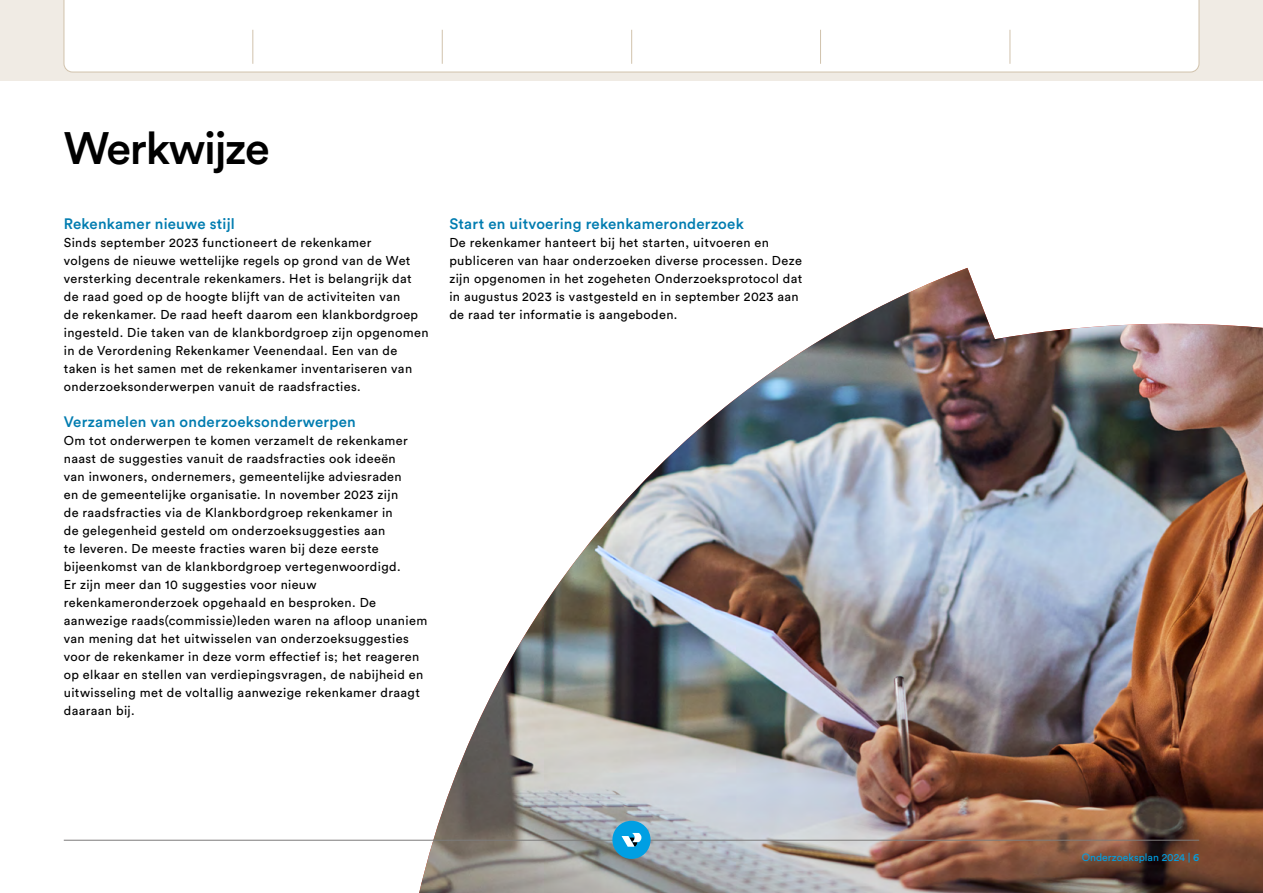
<style>
.page{position:relative;width:1263px;height:893px;background:#fff}
.page>*{position:absolute;margin:0;border:0;box-sizing:border-box;transform-origin:0 0}
.t1{font:500 45px "Circular Std";letter-spacing:-.03em;color:#000}
.Paragraaf_kop{font:500 15px "Circular Std";letter-spacing:.015em;color:#007cb0}
.Body{font:12.75px/18px "Circular Std";letter-spacing:.03em;color:#000}
.t2{font:10.5px "Circular Std";color:#009fe3}
.s1{font-weight:500}
</style>
<div class="page">
<img style="left:419px;top:268px;width:844px;height:625px">
<hr style="left:64px;top:840px;width:1135px;height:1px;background:#7c7b7b">
<div style="left:612px;top:821px;width:39px;height:38px;background:#009fe3;border-radius:50%"></div>
<svg style="left:621px;top:833px;width:20px;height:14px"></svg>
<div style="left:0;top:0;width:1263px;height:81px;background:#f0ebe4"></div>
<div style="left:63px;top:0;width:1137px;height:73px;background:#fff"></div>
<hr style="left:820px;top:30px;width:1px;height:34px;background:#d1c2ac">
<hr style="left:631px;top:30px;width:1px;height:34px;background:#d1c2ac">
<hr style="left:442px;top:30px;width:1px;height:34px;background:#d1c2ac">
<hr style="left:252px;top:30px;width:1px;height:34px;background:#d1c2ac">
<hr style="left:1009px;top:30px;width:1px;height:34px;background:#d1c2ac">
<h1 class="t1" style="left:64px;top:120px;width:208px">Werkwijze</h1>
<h2 class="Paragraaf_kop" style="left:64px;top:214px;width:173px">Rekenkamer nieuwe stijl</h2>
<p class="Body" style="left:64px;top:233px;width:366px">Sinds september 2023 functioneert de rekenkamer<br>volgens de nieuwe wettelijke regels op grond van de Wet versterking decentrale rekenkamers. Het is belangrijk dat de raad goed op de hoogte blijft van de activiteiten van<br>de rekenkamer. De raad heeft daarom een klankbordgroep ingesteld. Die taken van de klankbordgroep zijn opgenomen in de Verordening Rekenkamer Veenendaal. Een van de taken is het samen met de rekenkamer inventariseren van onderzoeksonderwerpen vanuit de raadsfracties.</p>
<h2 class="Paragraaf_kop" style="left:64px;top:412px;width:294px">Verzamelen van onderzoeksonderwerpen</h2>
<p class="Body" style="left:64px;top:431px;width:365px">Om tot onderwerpen te komen verzamelt de rekenkamer naast de suggesties vanuit de raadsfracties ook ideeën<br>van inwoners, ondernemers, gemeentelijke adviesraden<br>en de gemeentelijke organisatie. In november 2023 zijn<br>de raadsfracties via de Klankbordgroep rekenkamer in<br>de gelegenheid gesteld om onderzoeksuggesties aan<br>te leveren. De meeste fracties waren bij deze eerste bijeenkomst van de klankbordgroep vertegenwoordigd.<br>Er zijn meer dan 10 suggesties voor nieuw rekenkameronderzoek opgehaald en besproken. De aanwezige raads(commissie)leden waren na afloop unaniem van mening dat het uitwisselen van onderzoeksuggesties voor de rekenkamer in deze vorm effectief is; het reageren op elkaar en stellen van verdiepingsvragen, de nabijheid en uitwisseling met de voltallig aanwezige rekenkamer draagt daaraan bij.</p>
<h2 class="Paragraaf_kop" style="left:449px;top:214px;width:296px">Start en uitvoering rekenkameronderzoek</h2>
<p class="Body" style="left:449px;top:233px;width:354px">De rekenkamer hanteert bij het starten, uitvoeren en publiceren van haar onderzoeken diverse processen. Deze zijn opgenomen in het zogeheten Onderzoeksprotocol dat in augustus 2023 is vastgesteld en in september 2023 aan de raad ter informatie is aangeboden.</p>
<p class="t2" style="left:1082px;top:851px;width:119px">Onderzoeksplan 2024 | <span class="s1">6</span></p>
</div>
